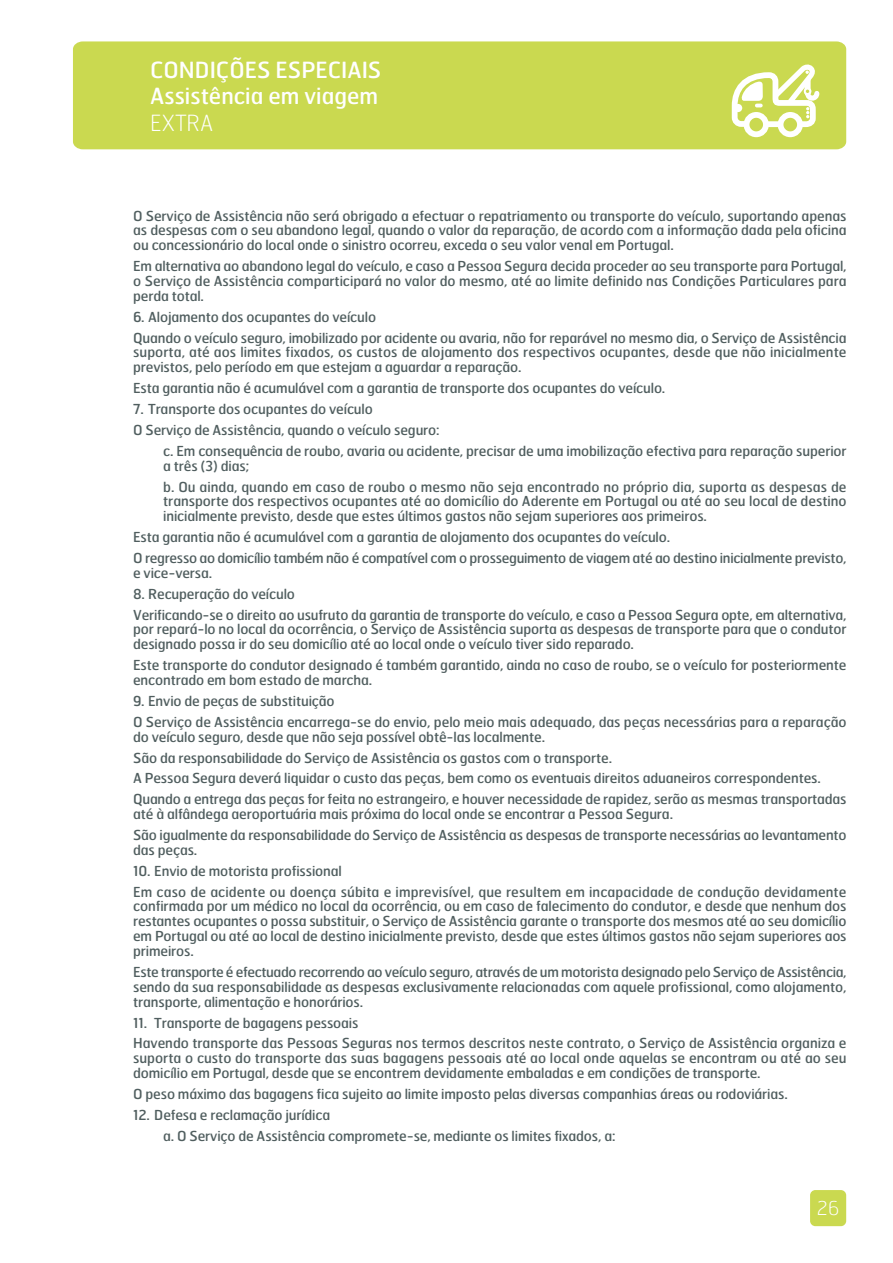
<style>
.page{position:relative;width:893px;height:1263px;background:#fff}
.page>*{position:absolute;margin:0;border:0;box-sizing:border-box;transform-origin:0 0}
.t1{font:22.35px/26.5px "Hermes";color:#fff}
.t2{font:100 22.35px "Hermes";color:#fff}
.t3{font:100 19.05px "Hermes";color:#fff}
.t4{font:13.8px/14.9px "Hermes";letter-spacing:-.01em;color:#505e5f}
</style>
<div class="page">
<div style="left:73px;top:41px;width:773px;height:108px;background:#cad950"></div>
<div style="left:810px;top:1190px;width:36px;height:36px;background:#cad950;border-radius:5px"></div>
<svg style="left:744px;top:112px;width:25px;height:25px"></svg>
<svg style="left:778px;top:112px;width:25px;height:25px"></svg>
<svg style="left:729px;top:61px;width:93px;height:69px"></svg>
<h1 class="t1" style="left:150px;top:58px;width:233px">CONDIÇÕES ESPECIAIS<br>Assistência em viagem</h1>
<h1 class="t2" style="left:150px;top:114px;width:65px">EXTRA</h1>
<p class="t4" style="left:133px;top:209px;width:715px;text-align:justify">O Serviço de Assistência não será obrigado a efectuar o repatriamento ou transporte do veículo, suportando apenas as despesas com o seu abandono legal, quando o valor da reparação, de acordo com a informação dada pela oficina ou concessionário do local onde o sinistro ocorreu, exceda o seu valor venal em Portugal.</p>
<p class="t4" style="left:133px;top:260px;width:715px;text-align:justify">Em alternativa ao abandono legal do veículo, e caso a Pessoa Segura decida proceder ao seu transporte para Portugal, o Serviço de Assistência comparticipará no valor do mesmo, até ao limite definido nas Condições Particulares para perda total.</p>
<p class="t4" style="left:133px;top:307px;width:715px;line-height:20.9px">6. Alojamento dos ocupantes do veículo<br>Quando o veículo seguro, imobilizado por acidente ou avaria, não for reparável no mesmo dia, o Serviço de Assistência</p>
<p class="t4" style="left:133px;top:346px;width:715px">suporta, até aos limites fixados, os custos de alojamento dos respectivos ocupantes, desde que não inicialmente previstos, pelo período em que estejam a aguardar a reparação.</p>
<p class="t4" style="left:133px;top:382px;width:534px">Esta garantia não é acumulável com a garantia de transporte dos ocupantes do veículo.</p>
<p class="t4" style="left:133px;top:403px;width:241px">7. Transporte dos ocupantes do veículo</p>
<p class="t4" style="left:133px;top:423px;width:308px">O Serviço de Assistência, quando o veículo seguro:</p>
<p class="t4" style="left:163px;top:444px;width:685px">c. Em consequência de roubo, avaria ou acidente, precisar de uma imobilização efectiva para reparação superior</p>
<p class="t4" style="left:163px;top:456px;width:685px;line-height:20.9px">a três (3) dias;<br>b. Ou ainda, quando em caso de roubo o mesmo não seja encontrado no próprio dia, suporta as despesas de</p>
<p class="t4" style="left:163px;top:495px;width:685px">transporte dos respectivos ocupantes até ao domicílio do Aderente em Portugal ou até ao seu local de destino inicialmente previsto, desde que estes últimos gastos não sejam superiores aos primeiros.</p>
<p class="t4" style="left:133px;top:528px;width:715px;line-height:20.9px">Esta garantia não é acumulável com a garantia de alojamento dos ocupantes do veículo.<br>O regresso ao domicílio também não é compatível com o prosseguimento de viagem até ao destino inicialmente previsto,</p>
<p class="t4" style="left:133px;top:566px;width:81px">e vice-versa.</p>
<p class="t4" style="left:133px;top:584px;width:715px;line-height:20.9px">8. Recuperação do veículo<br>Verificando-se o direito ao usufruto da garantia de transporte do veículo, e caso a Pessoa Segura opte, em alternativa,</p>
<p class="t4" style="left:133px;top:623px;width:715px">por repará-lo no local da ocorrência, o Serviço de Assistência suporta as despesas de transporte para que o condutor designado possa ir do seu domicílio até ao local onde o veículo tiver sido reparado.</p>
<p class="t4" style="left:133px;top:659px;width:715px">Este transporte do condutor designado é também garantido, ainda no caso de roubo, se o veículo for posteriormente encontrado em bom estado de marcha.</p>
<p class="t4" style="left:133px;top:691px;width:715px;line-height:20.9px">9. Envio de peças de substituição<br>O Serviço de Assistência encarrega-se do envio, pelo meio mais adequado, das peças necessárias para a reparação</p>
<p class="t4" style="left:133px;top:727px;width:715px;line-height:20.9px">do veículo seguro, desde que não seja possível obtê-las localmente.<br>São da responsabilidade do Serviço de Assistência os gastos com o transporte.<br>A Pessoa Segura deverá liquidar o custo das peças, bem como os eventuais direitos aduaneiros correspondentes.<br>Quando a entrega das peças for feita no estrangeiro, e houver necessidade de rapidez, serão as mesmas transportadas</p>
<p class="t4" style="left:133px;top:805px;width:715px;line-height:20.9px">até à alfândega aeroportuária mais próxima do local onde se encontrar a Pessoa Segura.<br>São igualmente da responsabilidade do Serviço de Assistência as despesas de transporte necessárias ao levantamento</p>
<p class="t4" style="left:133px;top:843px;width:66px">das peças.</p>
<p class="t4" style="left:133px;top:861px;width:715px;line-height:20.9px">10. Envio de motorista profissional<br>Em caso de acidente ou doença súbita e imprevisível, que resultem em incapacidade de condução devidamente</p>
<p class="t4" style="left:133px;top:900px;width:715px;text-align:justify">confirmada por um médico no local da ocorrência, ou em caso de falecimento do condutor, e desde que nenhum dos restantes ocupantes o possa substituir, o Serviço de Assistência garante o transporte dos mesmos até ao seu domicílio em Portugal ou até ao local de destino inicialmente previsto, desde que estes últimos gastos não sejam superiores aos primeiros.</p>
<p class="t4" style="left:133px;top:965px;width:715px;text-align:justify">Este transporte é efectuado recorrendo ao veículo seguro, através de um motorista designado pelo Serviço de Assistência, sendo da sua responsabilidade as despesas exclusivamente relacionadas com aquele profissional, como alojamento, transporte, alimentação e honorários.</p>
<p class="t4" style="left:133px;top:1013px;width:715px;line-height:20.9px">11. Transporte de bagagens pessoais<br>Havendo transporte das Pessoas Seguras nos termos descritos neste contrato, o Serviço de Assistência organiza e</p>
<p class="t4" style="left:133px;top:1052px;width:715px">suporta o custo do transporte das suas bagagens pessoais até ao local onde aquelas se encontram ou até ao seu domicílio em Portugal, desde que se encontrem devidamente embaladas e em condições de transporte.</p>
<p class="t4" style="left:133px;top:1087px;width:656px">O peso máximo das bagagens fica sujeito ao limite imposto pelas diversas companhias áreas ou rodoviárias.</p>
<p class="t4" style="left:163px;top:1105px;width:454px;line-height:20.9px;text-indent:-30px">12. Defesa e reclamação jurídica<br>a. O Serviço de Assistência compromete-se, mediante os limites fixados, a:</p>
<h2 class="t3" style="left:817px;top:1200px;width:24px">26</h2>
</div>
